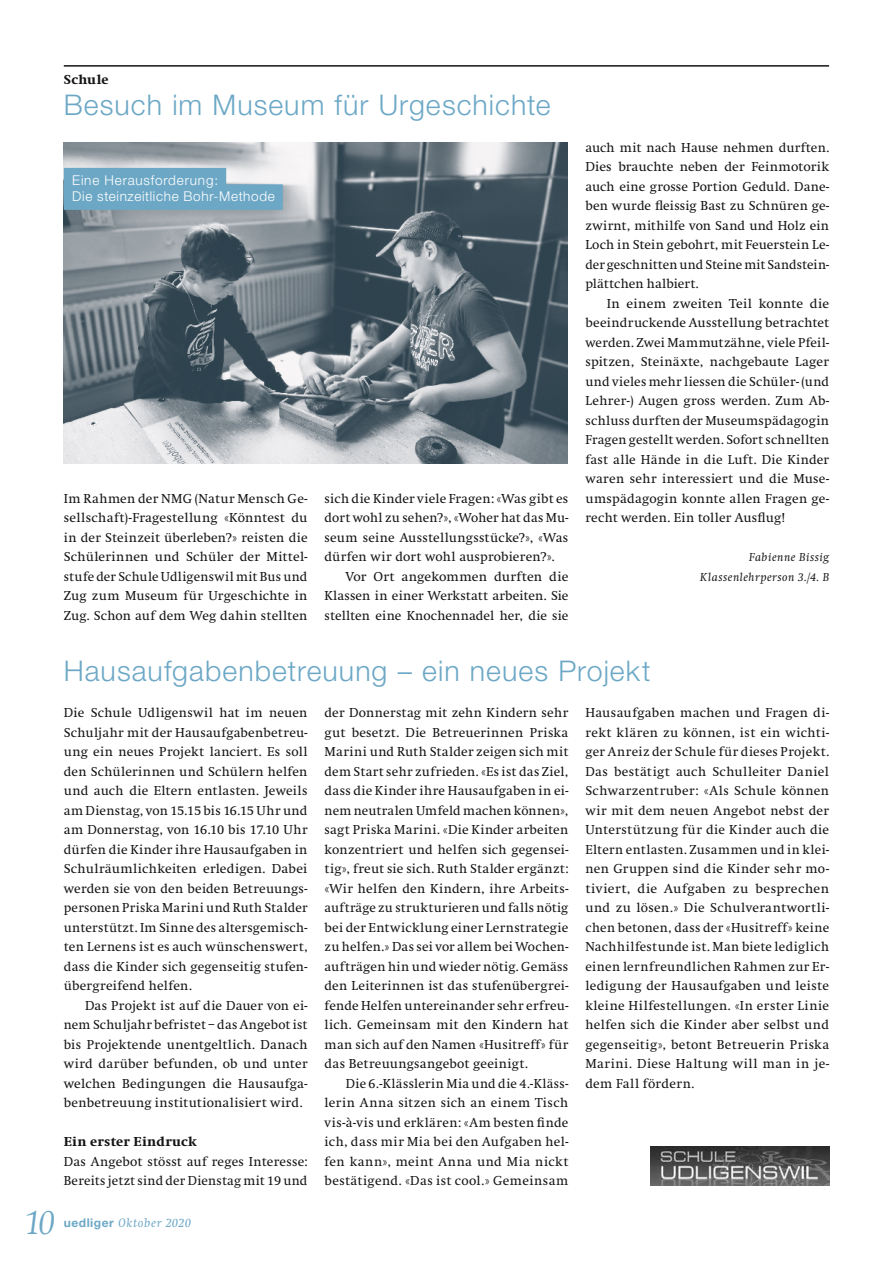
<style>
.page{position:relative;width:893px;height:1263px;background:#fff}
.page>*{position:absolute;margin:0;border:0;box-sizing:border-box;transform-origin:0 0}
.t1{font:italic 300 36px "Swift";color:#6ca8c6}
.t2{font:300 28.5px "Helvetica Neue";letter-spacing:.035em;color:#6ca8c6}
.t3{font:13.5px/19.5px "Swift";letter-spacing:.015em;color:#131413;text-align:justify}
.t4{font:300 13.5px/16.5px "Helvetica Neue";letter-spacing:.05em;color:#fff}
.t5{font:800 13.5px "Swift";letter-spacing:.02em;color:#131413}
.t6{font:italic 12.75px "Swift";letter-spacing:.05em;color:#6ca8c6}
.t7{font:italic 12px/19.5px "Swift";letter-spacing:.045em;color:#131413;text-align:right}
.s1{font-family:"Helvetica Neue";font-weight:700;font-style:normal;font-size:12px}
</style>
<div class="page">
<hr style="left:64px;top:65px;width:765px;height:2px;background:#131413">
<img style="left:64px;top:142px;width:504px;height:322px">
<div style="left:64px;top:168px;width:162px;height:25px;background:#6ca8c6"></div>
<div style="left:64px;top:184px;width:219px;height:26px;background:#6ca8c6"></div>
<img style="left:650px;top:1146px;width:179px;height:39px">
<p class="t5" style="left:64px;top:72px;width:46px">Schule</p>
<h2 class="t2" style="left:64px;top:88px;width:488px">Besuch im Museum für Urgeschichte</h2>
<p class="t4" style="left:72px;top:171px;width:204px">Eine Herausforderung:<br>Die steinzeitliche Bohr-Methode</p>
<p class="t3" style="left:64px;top:489px;width:245px">Im Rahmen der NMG (Natur Mensch Ge&shy;sellschaft)-Fragestellung «Könntest du in der Steinzeit überleben?» reisten die Schülerinnen und Schüler der Mittel&shy;stufe der Schule Udligenswil mit Bus und Zug zum Museum für Urgeschichte in Zug. Schon auf dem Weg dahin stellten</p>
<p class="t3" style="left:325px;top:489px;width:245px">sich die Kinder viele Fragen: «Was gibt es dort wohl zu sehen?», «Woher hat das Mu&shy;seum seine Ausstellungsstücke?», «Was dürfen wir dort wohl ausprobieren?».</p>
<p class="t3" style="left:325px;top:567px;width:245px;text-indent:21px">Vor Ort angekommen durften die Klassen in einer Werkstatt arbeiten. Sie stellten eine Knochennadel her, die sie</p>
<p class="t3" style="left:585px;top:138px;width:245px">auch mit nach Hause nehmen durften.<br>Dies brauchte neben der Feinmotorik auch eine grosse Portion Geduld. Dane&shy;ben wurde fleissig Bast zu Schnüren ge&shy;zwirnt, mithilfe von Sand und Holz ein Loch in Stein gebohrt, mit Feuerstein Le&shy;der geschnitten und Steine mit Sandstein&shy;plättchen halbiert.</p>
<p class="t3" style="left:585px;top:294px;width:245px;text-indent:21px">In einem zweiten Teil konnte die beeindruckende Ausstellung betrachtet werden. Zwei Mammutzähne, viele Pfeil&shy;spitzen, Steinäxte, nachgebaute Lager und vieles mehr liessen die Schüler- (und Lehrer-) Augen gross werden. Zum Ab&shy;schluss durften der Museumspädagogin Fragen gestellt werden. Sofort schnellten fast alle Hände in die Luft. Die Kinder waren sehr interessiert und die Muse&shy;umspädagogin konnte allen Fragen ge&shy;recht werden. Ein toller Ausflug!</p>
<p class="t7" style="left:700px;top:548px;width:130px">Fabienne Bissig<br>Klassenlehrperson 3./4. B</p>
<h2 class="t2" style="left:64px;top:653px;width:588px">Hausaufgabenbetreuung – ein neues Projekt</h2>
<p class="t3" style="left:64px;top:703px;width:245px">Die Schule Udligenswil hat im neuen Schuljahr mit der Hausaufgabenbetreu&shy;ung ein neues Projekt lanciert. Es soll den Schülerinnen und Schülern helfen und auch die Eltern entlasten. Jeweils am Dienstag, von 15.15 bis 16.15 Uhr und am Donnerstag, von 16.10 bis 17.10 Uhr dürfen die Kinder ihre Hausaufgaben in Schulräumlichkeiten erledigen. Dabei werden sie von den beiden Betreuungs&shy;personen Priska Marini und Ruth Stalder unterstützt. Im Sinne des altersgemisch&shy;ten Lernens ist es auch wünschenswert, dass die Kinder sich gegenseitig stufen&shy;übergreifend helfen.</p>
<p class="t3" style="left:64px;top:996px;width:245px;text-indent:21px">Das Projekt ist auf die Dauer von ei&shy;nem Schuljahr befristet – das Angebot ist bis Projektende unentgeltlich. Danach wird darüber befunden, ob und unter welchen Bedingungen die Hausaufga&shy;benbetreuung institutionalisiert wird.</p>
<p class="t5" style="left:64px;top:1134px;width:134px">Ein erster Eindruck</p>
<p class="t3" style="left:64px;top:1152px;width:245px">Das Angebot stösst auf reges Interesse:<br>Bereits jetzt sind der Dienstag mit 19 und</p>
<p class="t3" style="left:585px;top:703px;width:245px">Hausaufgaben machen und Fragen di&shy;rekt klären zu können, ist ein wichti&shy;ger Anreiz der Schule für dieses Projekt.<br>Das bestätigt auch Schulleiter Daniel Schwarzentruber: «Als Schule können wir mit dem neuen Angebot nebst der Unterstützung für die Kinder auch die Eltern entlasten. Zusammen und in klei&shy;nen Gruppen sind die Kinder sehr mo&shy;tiviert, die Aufgaben zu besprechen und zu lösen.» Die Schulverantwortli&shy;chen betonen, dass der «Husitreff» keine Nachhilfestunde ist. Man biete lediglich einen lernfreundlichen Rahmen zur Er&shy;ledigung der Hausaufgaben und leiste kleine Hilfestellungen. «In erster Linie helfen sich die Kinder aber selbst und gegenseitig», betont Betreuerin Priska Marini. Diese Haltung will man in je&shy;dem Fall fördern.</p>
<p class="t3" style="left:325px;top:703px;width:245px">der Donnerstag mit zehn Kindern sehr gut besetzt. Die Betreuerinnen Priska Marini und Ruth Stalder zeigen sich mit dem Start sehr zufrieden. «Es ist das Ziel, dass die Kinder ihre Hausaufgaben in ei&shy;nem neutralen Umfeld machen können», sagt Priska Marini. «Die Kinder arbeiten konzentriert und helfen sich gegensei&shy;tig», freut sie sich. Ruth Stalder ergänzt: «Wir helfen den Kindern, ihre Arbeits&shy;aufträge zu strukturieren und falls nötig bei der Entwicklung einer Lernstrategie zu helfen.» Das sei vor allem bei Wochen&shy;aufträgen hin und wieder nötig. Gemäss den Leiterinnen ist das stufenübergrei&shy;fende Helfen untereinander sehr erfreu&shy;lich. Gemeinsam mit den Kindern hat man sich auf den Namen «Husitreff» für das Betreuungsangebot geeinigt.</p>
<p class="t3" style="left:325px;top:1074px;width:245px;text-indent:21px">Die 6.-Klässlerin Mia und die 4.-Kläss&shy;lerin Anna sitzen sich an einem Tisch vis-à-vis und erklären: «Am besten finde ich, dass mir Mia bei den Aufgaben hel&shy;fen kann», meint Anna und Mia nickt bestätigend. «Das ist cool.» Gemeinsam</p>
<h1 class="t1" style="left:25px;top:1202px;width:32px">10</h1>
<p class="t6" style="left:64px;top:1216px;width:129px"><span class="s1">uedliger</span> Oktober 2020</p>
</div>
